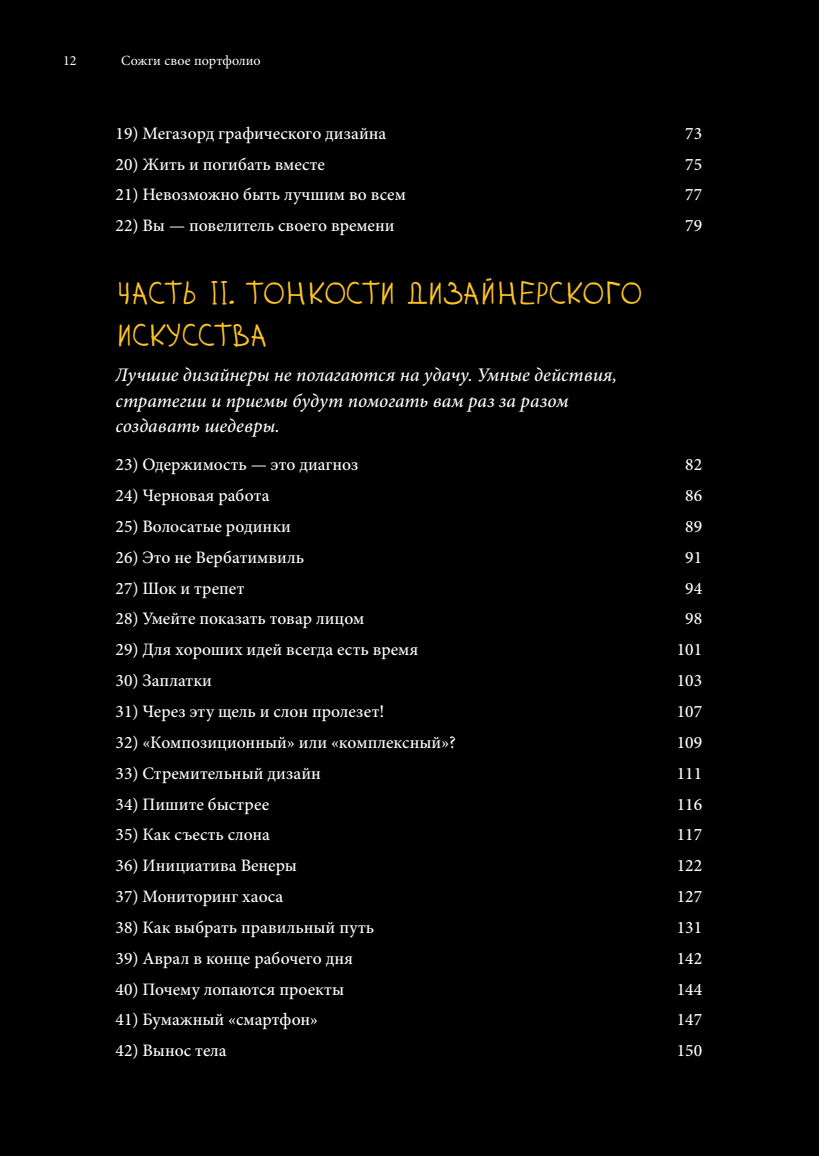
<style>
.page{position:relative;width:819px;height:1156px;background:#000}
.page>*{position:absolute;margin:0;border:0;box-sizing:border-box;transform-origin:0 0}
.t1{font:31.5px/42px "Zhizn";letter-spacing:-.06em;color:#ffc425}
.t2{font:italic 500 19.25px/25.4px "Minion Pro";color:#fff}
.t3{font:500 17.5px "Minion Pro";color:#fff}
.t4{font:14px "Minion Pro";color:#fff}
</style>
<div class="page">
<p class="t4" style="left:63px;top:51px;width:15px">12</p>
<p class="t4" style="left:121px;top:51px;width:141px">Сожги свое портфолио</p>
<p class="t3" style="left:116px;top:121px;width:272px">19) Мегазорд графического дизайна</p>
<p class="t3" style="left:685px;top:121px;width:18px">73</p>
<p class="t3" style="left:116px;top:152px;width:211px">20) Жить и погибать вместе</p>
<p class="t3" style="left:685px;top:152px;width:18px">75</p>
<p class="t3" style="left:116px;top:183px;width:292px">21) Невозможно быть лучшим во всем</p>
<p class="t3" style="left:685px;top:183px;width:18px">77</p>
<p class="t3" style="left:116px;top:214px;width:280px">22) Вы — повелитель своего времени</p>
<p class="t3" style="left:685px;top:214px;width:18px">79</p>
<h1 class="t1" style="left:116px;top:274px;width:523px">Часть II. То нкости дизайнерско го искусства</h1>
<p class="t2" style="left:116px;top:362px;width:503px">Лучшие дизайнеры не полагаются на удачу. Умные действия, стратегии и приемы будут помогать вам раз за разом создавать шедевры.</p>
<p class="t3" style="left:116px;top:453px;width:244px">23) Одержимость — это диагноз</p>
<p class="t3" style="left:685px;top:453px;width:18px">82</p>
<p class="t3" style="left:116px;top:484px;width:155px">24) Черновая работа</p>
<p class="t3" style="left:685px;top:484px;width:18px">86</p>
<p class="t3" style="left:116px;top:514px;width:177px">25) Волосатые родинки</p>
<p class="t3" style="left:685px;top:514px;width:18px">89</p>
<p class="t3" style="left:116px;top:545px;width:190px">26) Это не Вербатимвиль</p>
<p class="t3" style="left:685px;top:545px;width:18px">91</p>
<p class="t3" style="left:116px;top:576px;width:131px">27) Шок и трепет</p>
<p class="t3" style="left:685px;top:576px;width:18px">94</p>
<p class="t3" style="left:116px;top:607px;width:250px">28) Умейте показать товар лицом</p>
<p class="t3" style="left:685px;top:607px;width:18px">98</p>
<p class="t3" style="left:116px;top:638px;width:304px">29) Для хороших идей всегда есть время</p>
<p class="t3" style="left:676px;top:638px;width:27px">101</p>
<p class="t3" style="left:116px;top:669px;width:98px">30) Заплатки</p>
<p class="t3" style="left:676px;top:669px;width:27px">103</p>
<p class="t3" style="left:116px;top:699px;width:270px">31) Через эту щель и слон пролезет!</p>
<p class="t3" style="left:676px;top:699px;width:27px">107</p>
<p class="t3" style="left:116px;top:730px;width:342px">32) «Композиционный» или «комплексный»?</p>
<p class="t3" style="left:676px;top:730px;width:27px">109</p>
<p class="t3" style="left:116px;top:761px;width:207px">33) Стремительный дизайн</p>
<p class="t3" style="left:676px;top:761px;width:27px">111</p>
<p class="t3" style="left:116px;top:792px;width:155px">34) Пишите быстрее</p>
<p class="t3" style="left:676px;top:792px;width:27px">116</p>
<p class="t3" style="left:116px;top:823px;width:156px">35) Как съесть слона</p>
<p class="t3" style="left:676px;top:823px;width:27px">117</p>
<p class="t3" style="left:116px;top:854px;width:183px">36) Инициатива Венеры</p>
<p class="t3" style="left:676px;top:854px;width:27px">122</p>
<p class="t3" style="left:116px;top:884px;width:169px">37) Мониторинг хаоса</p>
<p class="t3" style="left:676px;top:884px;width:27px">127</p>
<p class="t3" style="left:116px;top:915px;width:260px">38) Как выбрать правильный путь</p>
<p class="t3" style="left:676px;top:915px;width:27px">131</p>
<p class="t3" style="left:116px;top:946px;width:239px">39) Аврал в конце рабочего дня</p>
<p class="t3" style="left:676px;top:946px;width:27px">142</p>
<p class="t3" style="left:116px;top:977px;width:230px">40) Почему лопаются проекты</p>
<p class="t3" style="left:676px;top:977px;width:27px">144</p>
<p class="t3" style="left:116px;top:1008px;width:204px">41) Бумажный «смартфон»</p>
<p class="t3" style="left:676px;top:1008px;width:27px">147</p>
<p class="t3" style="left:116px;top:1039px;width:113px">42) Вынос тела</p>
<p class="t3" style="left:676px;top:1039px;width:27px">150</p>
</div>
